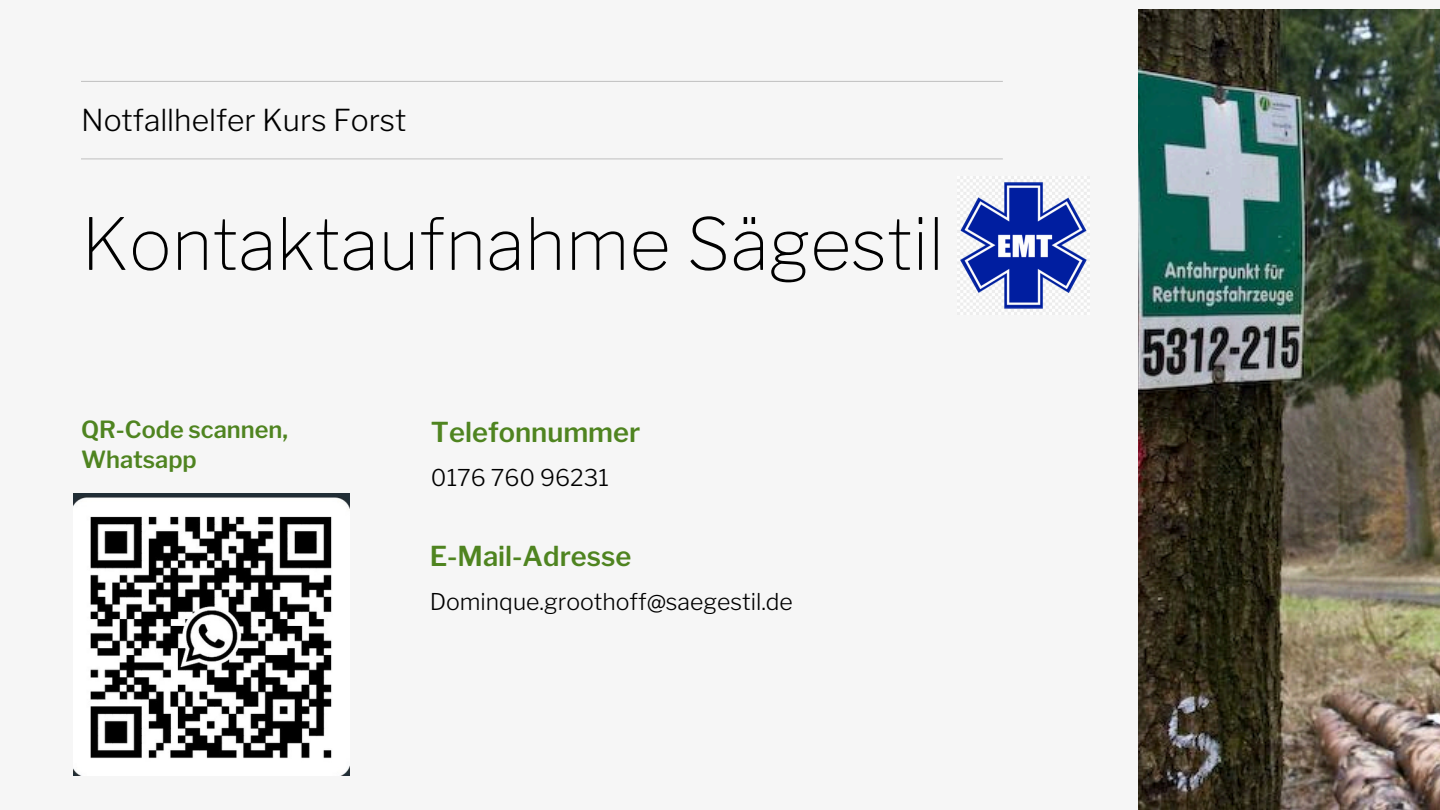
<style>
.page{position:relative;width:1440px;height:810px;background:#f6f6f6}
.page>*{position:absolute;margin:0;border:0;box-sizing:border-box;transform-origin:0 0}
.t1{font:100 71.2px "Libre Franklin";color:#000}
.t2{font:300 30px "Libre Franklin";color:#000}
.t3{font:600 27.2px "Libre Franklin";color:#4f8420}
.t4{font:600 23.5px "Libre Franklin";color:#4f8420}
.t5{font:300 23px "Libre Franklin";color:#000}
</style>
<div class="page">
<hr style="left:81px;top:81px;width:922px;height:1px;background:#bfbfbf">
<hr style="left:81px;top:159px;width:922px;height:1px;background:#bfbfbf">
<img style="left:1138px;top:10px;width:302px;height:800px">
<img style="left:73px;top:494px;width:276px;height:282px">
<img style="left:960px;top:181px;width:127px;height:129px">
<p class="t2" style="left:81px;top:102px;width:327px">Notfallhelfer Kurs Forst</p>
<h4 class="t1" style="left:81px;top:201px;width:865px">Kontaktaufnahme Sägestil</h4>
<p class="t4" style="left:81px;top:415px;width:209px">QR-Code scannen,</p>
<p class="t3" style="left:431px;top:415px;width:211px">Telefonnummer</p>
<p class="t4" style="left:81px;top:445px;width:117px">Whatsapp</p>
<h2 class="t5" style="left:431px;top:464px;width:179px">0176 760 96231</h2>
<p class="t3" style="left:430px;top:540px;width:203px">E-Mail-Adresse</p>
<h2 class="t5" style="left:430px;top:588px;width:365px">Dominque.groothoff@saegestil.de</h2>
</div>
